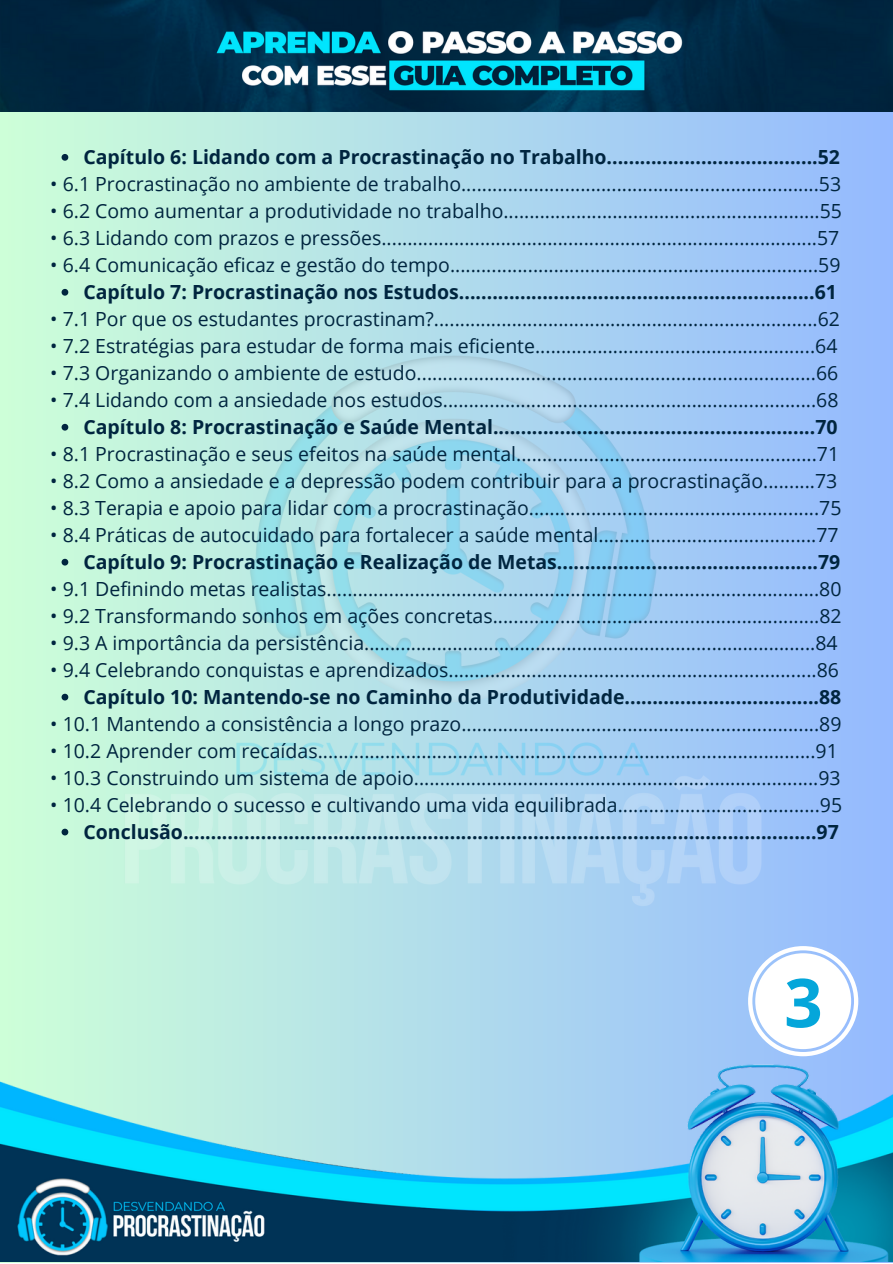
<style>
.page{position:relative;width:893px;height:1264px;background:#fff}
.page>*{position:absolute;margin:0;border:0;box-sizing:border-box;transform-origin:0 0}
.t1{font:700 67.5px "Open Sans";color:#04a6da}
.t2{font:19.5px "Open Sans";color:#00253f}
.t3{font:700 19.5px "Open Sans";color:#00253f}
</style>
<div class="page">
<div style="left:0;top:0;width:892px;height:1262px;background:linear-gradient(to right,#cdffd8,#94baff)"></div>
<img style="left:112px;top:341px;width:668px;height:579px">
<svg style="left:62px;top:154px;width:6px;height:7px"></svg>
<svg style="left:62px;top:289px;width:6px;height:7px"></svg>
<svg style="left:62px;top:424px;width:6px;height:6px"></svg>
<svg style="left:62px;top:559px;width:6px;height:6px"></svg>
<svg style="left:62px;top:693px;width:6px;height:7px"></svg>
<svg style="left:62px;top:828px;width:6px;height:7px"></svg>
<svg style="left:748px;top:946px;width:110px;height:110px"></svg>
<div style="left:755px;top:953px;width:96px;height:96px;background:#fff;border-radius:50%"></div>
<img style="left:0;top:0;width:892px;height:111px">
<img style="left:0;top:1056px;width:892px;height:205px">
<p class="t3" style="left:83px;top:143px;width:758px">Capítulo 6: Lidando com a Procrastinação no Trabalho......................................52</p>
<p class="t2" style="left:50px;top:170px;width:792px">• 6.1 Procrastinação no ambiente de trabalho.....................................................................53</p>
<p class="t2" style="left:50px;top:197px;width:793px">• 6.2 Como aumentar a produtividade no trabalho.............................................................55</p>
<p class="t2" style="left:50px;top:224px;width:790px">• 6.3 Lidando com prazos e pressões....................................................................................57</p>
<p class="t2" style="left:50px;top:251px;width:791px">• 6.4 Comunicação eficaz e gestão do tempo.......................................................................59</p>
<p class="t2" style="left:50px;top:305px;width:791px">• 7.1 Por que os estudantes procrastinam?..........................................................................62</p>
<p class="t2" style="left:50px;top:332px;width:788px">• 7.2 Estratégias para estudar de forma mais eficiente......................................................64</p>
<p class="t2" style="left:50px;top:359px;width:789px">• 7.3 Organizando o ambiente de estudo.............................................................................66</p>
<p class="t2" style="left:50px;top:386px;width:789px">• 7.4 Lidando com a ansiedade nos estudos........................................................................68</p>
<p class="t2" style="left:50px;top:440px;width:790px">• 8.1 Procrastinação e seus efeitos na saúde mental..........................................................71</p>
<p class="t2" style="left:50px;top:467px;width:788px">• 8.2 Como a ansiedade e a depressão podem contribuir para a procrastinação..........73</p>
<p class="t2" style="left:50px;top:494px;width:792px">• 8.3 Terapia e apoio para lidar com a procrastinação........................................................75</p>
<p class="t2" style="left:50px;top:521px;width:789px">• 8.4 Práticas de autocuidado para fortalecer a saúde mental..........................................77</p>
<p class="t2" style="left:50px;top:575px;width:792px">• 9.1 Definindo metas realistas...............................................................................................80</p>
<p class="t2" style="left:50px;top:602px;width:792px">• 9.2 Transformando sonhos em ações concretas...............................................................82</p>
<p class="t2" style="left:50px;top:629px;width:788px">• 9.3 A importância da persistência.......................................................................................84</p>
<p class="t2" style="left:50px;top:656px;width:790px">• 9.4 Celebrando conquistas e aprendizados.......................................................................86</p>
<p class="t2" style="left:50px;top:710px;width:792px">• 10.1 Mantendo a consistência a longo prazo.....................................................................89</p>
<p class="t2" style="left:50px;top:737px;width:789px">• 10.2 Aprender com recaídas................................................................................................91</p>
<p class="t2" style="left:50px;top:764px;width:791px">• 10.3 Construindo um sistema de apoio..............................................................................93</p>
<p class="t2" style="left:50px;top:791px;width:793px">• 10.4 Celebrando o sucesso e cultivando uma vida equilibrada.......................................95</p>
<p class="t3" style="left:83px;top:278px;width:755px">Capítulo 7: Procrastinação nos Estudos................................................................61</p>
<p class="t3" style="left:83px;top:413px;width:755px">Capítulo 8: Procrastinação e Saúde Mental..........................................................70</p>
<p class="t3" style="left:83px;top:548px;width:758px">Capítulo 9: Procrastinação e Realização de Metas...............................................79</p>
<p class="t3" style="left:83px;top:683px;width:759px">Capítulo 10: Mantendo-se no Caminho da Produtividade...................................88</p>
<p class="t3" style="left:83px;top:818px;width:756px">Conclusão..................................................................................................................97</p>
<p class="t1" style="left:784px;top:955px;width:40px">3</p>
</div>
